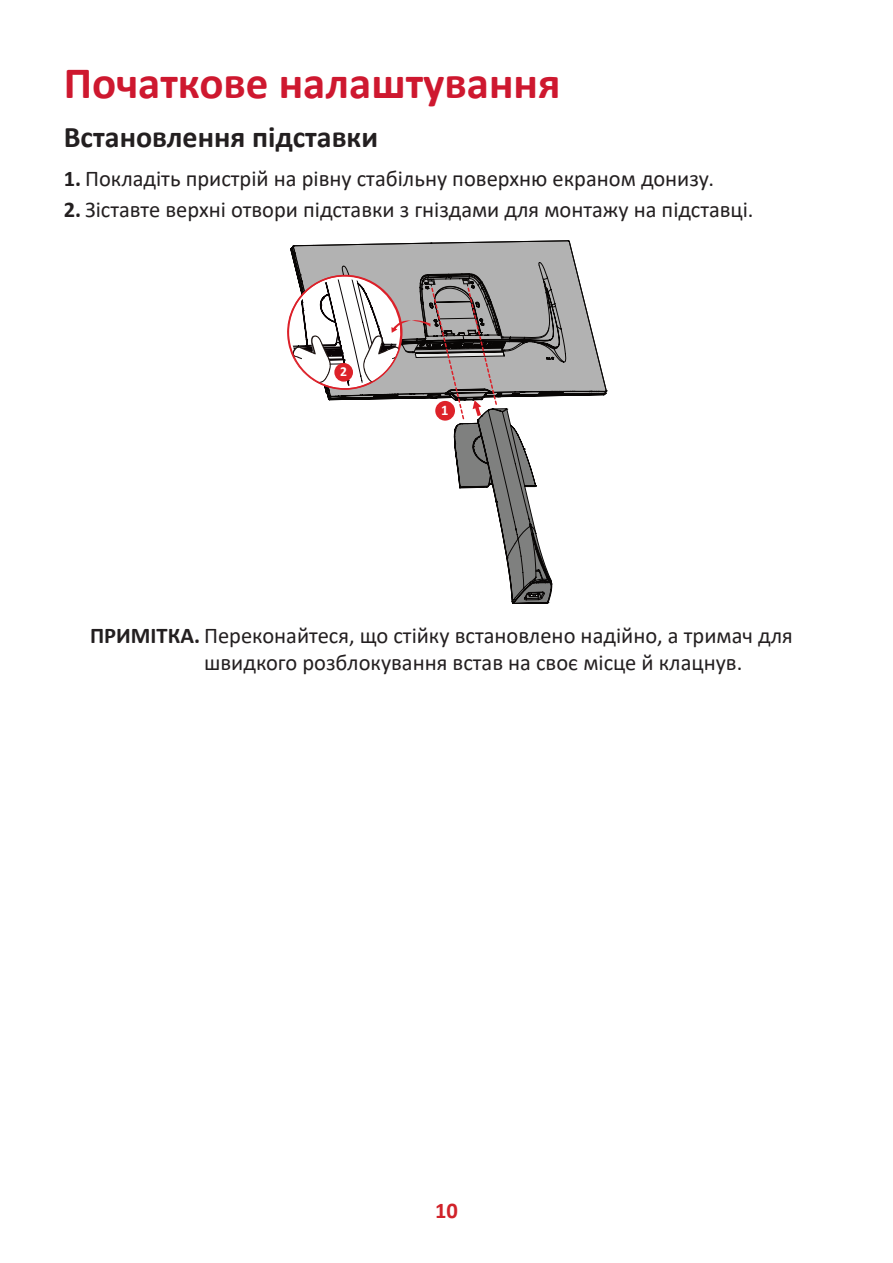
<style>
.page{position:relative;width:893px;height:1263px;background:#fff}
.page>*{position:absolute;margin:0;border:0;box-sizing:border-box;transform-origin:0 0}
.t1{font:700 45px "Calibri";color:#ce182f}
.t2{font:700 30px "Calibri";color:#231f20}
.t3{font:22.5px/27px "Calibri";color:#231f20}
.t4{font:700 22.5px "Calibri";color:#d1232a}
.t5{font:700 14.4px "Calibri";color:#fff}
.t6{font:700 13.65px "Calibri";color:#fff}
.s1{font-weight:700}
</style>
<div class="page">
<svg style="left:307px;top:240px;width:264px;height:5px"></svg>
<svg style="left:287px;top:245px;width:320px;height:359px"></svg>
<div style="left:288px;top:275px;width:114px;height:115px;border:2px solid #dc2029;border-radius:50%"></div>
<h1 class="t1" style="left:64px;top:51px;width:498px">Початкове налаштування</h1>
<h2 class="t2" style="left:64px;top:116px;width:316px">Встановлення підставки</h2>
<p class="t3" style="left:64px;top:164px;width:652px"><span class="s1">1.</span> Покладіть пристрій на рівну стабільну поверхню екраном донизу.</p>
<p class="t3" style="left:64px;top:195px;width:691px"><span class="s1">2.</span> Зіставте верхні отвори підставки з гніздами для монтажу на підставці.</p>
<p class="t6" style="left:340px;top:362px;width:8px">2</p>
<p class="t5" style="left:441px;top:400px;width:9px">1</p>
<p class="t3" style="left:204px;top:621px;width:590px;text-indent:-114px"><span class="s1">ПРИМІТКА.</span> Переконайтеся, що стійку встановлено надійно, а тримач для швидкого розблокування встав на своє місце й клацнув.</p>
<p class="t4" style="left:435px;top:1194px;width:24px">10</p>
</div>
